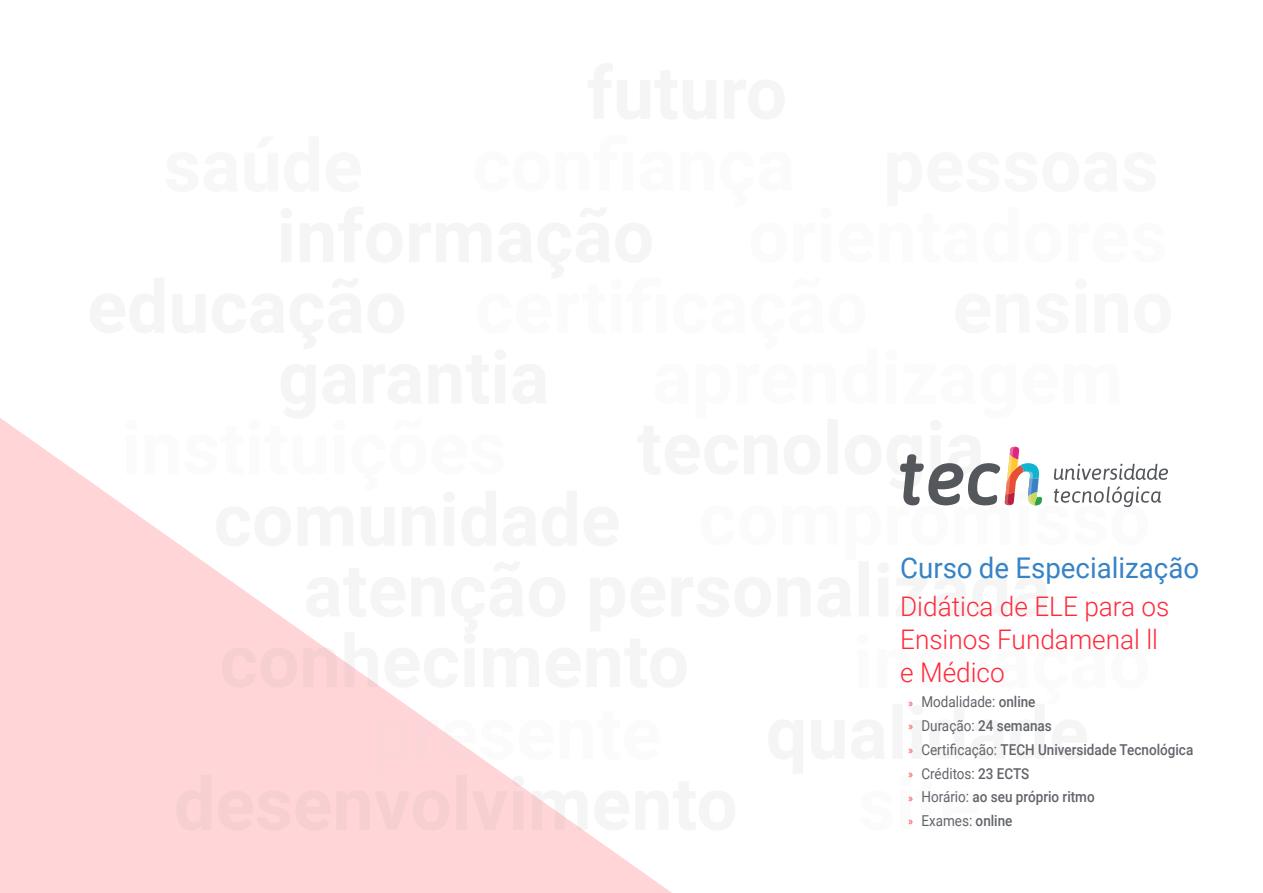
<style>
.page{position:relative;width:1263px;height:893px;background:#fff}
.page>*{position:absolute;margin:0;border:0;box-sizing:border-box;transform-origin:0 0}
.t1{font:28.5px "Roboto";color:#3783c5}
.t2{font:300 27px/33px "Roboto";color:#ff293a}
.t3{font:500 15px/23.7px "Roboto";color:#61646a;scale:.9 1}
.s1{font-family:"Myriad Pro";font-weight:400;font-size:12px;color:#ff293a}
.s2{font-weight:400}
</style>
<div class="page">
<svg style="left:0;top:418px;width:672px;height:475px;background:#fedadc"></svg>
<svg style="left:306px;top:561px;width:366px;height:71px"></svg>
<svg style="left:222px;top:632px;width:450px;height:56px"></svg>
<svg style="left:176px;top:711px;width:496px;height:119px"></svg>
<svg style="left:90px;top:418px;width:1078px;height:142px"></svg>
<h1 class="t1" style="left:900px;top:548px;width:301px">Curso de Especialização</h1>
<h2 class="t2" style="left:900px;top:588px;width:271px">Didática de ELE para os<br>Ensinos Fundamenal ll e Médico</h2>
<p class="t3" style="left:909px;top:690px;width:318px"><span class="s1">»</span> <span class="s2">Modalidade:</span> online<br><span class="s1">»</span> <span class="s2">Duração:</span> 24 semanas<br><span class="s1">»</span> <span class="s2">Certificação:</span> TECH Universidade Tecnológica <span class="s1">»</span> <span class="s2">Créditos:</span> 23 ECTS<br><span class="s1">»</span> <span class="s2">Horário:</span> ao seu próprio ritmo<br><span class="s1">»</span> <span class="s2">Exames:</span> online</p>
</div>
